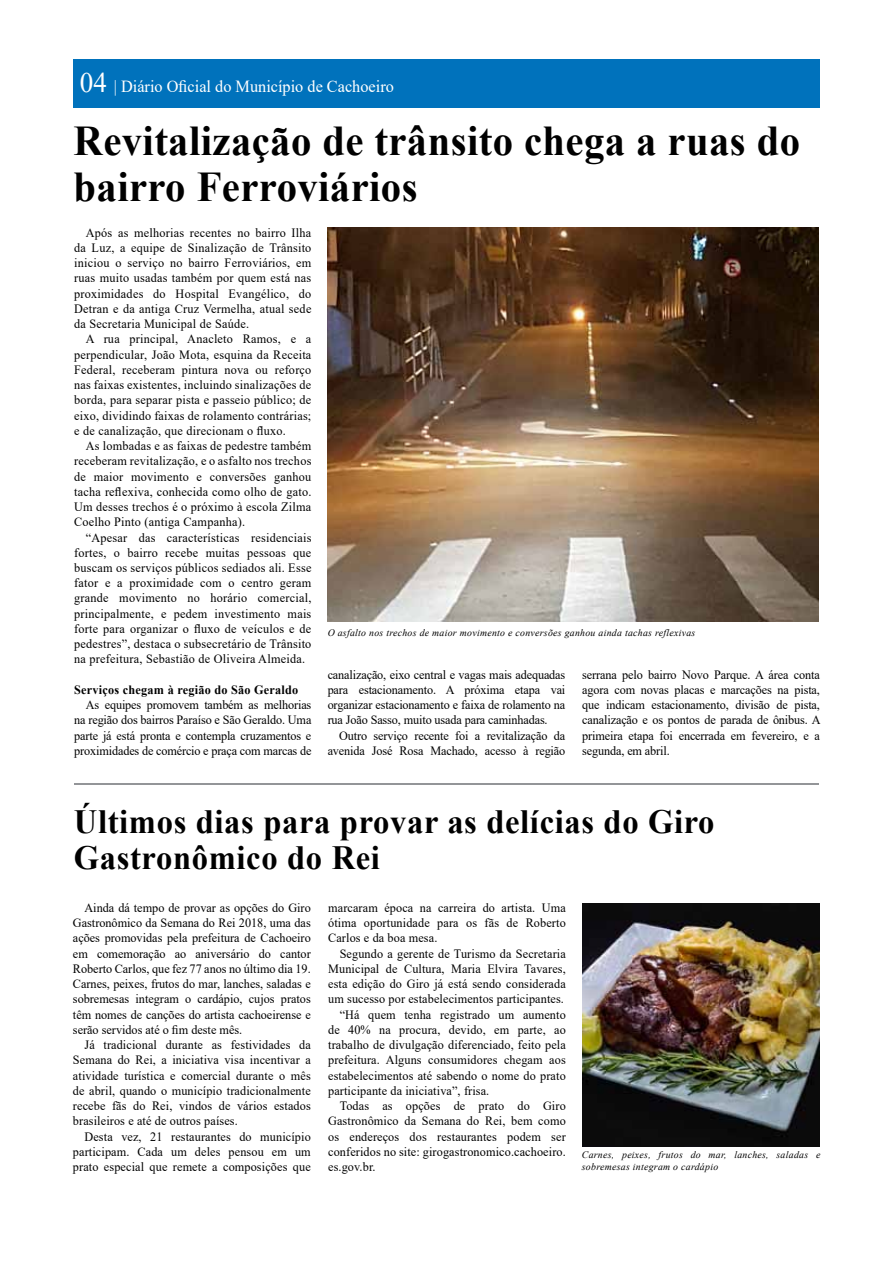
<style>
.page{position:relative;width:893px;height:1263px;background:#fff}
.page>*{position:absolute;margin:0;border:0;box-sizing:border-box;transform-origin:0 0}
.t1{font:700 42.3px/46.5px "Times New Roman";letter-spacing:.01em;color:#000;scale:.96 1}
.t2{font:700 33.9px/36.8px "Times New Roman";letter-spacing:.02em;color:#000;scale:.96 1}
.t3{font:16.95px "Times New Roman";color:#fff;scale:.96 1}
.t4{font:12.75px/15.3px "Times New Roman";letter-spacing:.01em;color:#000;text-align:justify;scale:.96 1}
.t5{font:12.75px/15.3px "Times New Roman";letter-spacing:-.01em;color:#000;text-align:right;scale:.96 1}
.t6{font:700 12.75px "Times New Roman";letter-spacing:.02em;color:#000;scale:.96 1}
.t7{font:italic 9.9px/11.9px "Times New Roman";letter-spacing:.03em;color:#000}
.s1{font-size:28.2px}
</style>
<div class="page">
<div style="left:73px;top:59px;width:746px;height:48px;background:#0072bc"></div>
<img style="left:328px;top:228px;width:490px;height:393px">
<hr style="left:74px;top:783px;width:744px;height:2px;background:#939598">
<img style="left:582px;top:903px;width:238px;height:243px">
<h3 class="t3" style="left:80px;top:75px;width:329px"><span class="s1">04</span> | Diário Oficial do Município de Cachoeiro</h3>
<h1 class="t1" style="left:74px;top:116px;width:758px">Revitalização de trânsito chega a ruas do bairro Ferroviários</h1>
<p class="t4" style="left:74px;top:224px;width:249px;text-indent:12px">Após as melhorias recentes no bairro Ilha da Luz, a equipe de Sinalização de Trânsito iniciou o serviço no bairro Ferroviários, em ruas muito usadas também por quem está nas proximidades do Hospital Evangélico, do Detran e da antiga Cruz Vermelha, atual sede da Secretaria Municipal de Saúde.</p>
<p class="t4" style="left:74px;top:331px;width:249px;text-indent:12px">A rua principal, Anacleto Ramos, e a perpendicular, João Mota, esquina da Receita Federal, receberam pintura nova ou reforço nas faixas existentes, incluindo sinalizações de borda, para separar pista e passeio público; de eixo, dividindo faixas de rolamento contrárias; e de canalização, que direcionam o fluxo.</p>
<p class="t4" style="left:74px;top:438px;width:249px;text-indent:12px">As lombadas e as faixas de pedestre também receberam revitalização, e o asfalto nos trechos de maior movimento e conversões ganhou tacha reflexiva, conhecida como olho de gato.<br>Um desses trechos é o próximo à escola Zilma Coelho Pinto (antiga Campanha).</p>
<p class="t4" style="left:74px;top:529px;width:249px;text-indent:12px">“Apesar das características residenciais fortes, o bairro recebe muitas pessoas que buscam os serviços públicos sediados ali. Esse fator e a proximidade com o centro geram grande movimento no horário comercial, principalmente, e pedem investimento mais forte para organizar o fluxo de veículos e de pedestres”, destaca o subsecretário de Trânsito na prefeitura, Sebastião de Oliveira Almeida.</p>
<p class="t6" style="left:74px;top:680px;width:235px">Serviços chegam à região do São Geraldo</p>
<p class="t4" style="left:74px;top:697px;width:249px;text-indent:12px">As equipes promovem também as melhorias na região dos bairros Paraíso e São Geraldo. Uma parte já está pronta e contempla cruzamentos e proximidades de comércio e praça com marcas de</p>
<p class="t7" style="left:328px;top:626px;width:369px">O asfalto nos trechos de maior movimento e conversões ganhou ainda tachas reflexivas</p>
<p class="t4" style="left:328px;top:666px;width:249px">canalização, eixo central e vagas mais adequadas para estacionamento. A próxima etapa vai organizar estacionamento e faixa de rolamento na rua João Sasso, muito usada para caminhadas.</p>
<p class="t5" style="left:328px;top:727px;width:249px">Outro serviço recente foi a revitalização da avenida José Rosa Machado, acesso à região</p>
<p class="t4" style="left:582px;top:666px;width:250px">serrana pelo bairro Novo Parque. A área conta agora com novas placas e marcações na pista, que indicam estacionamento, divisão de pista, canalização e os pontos de parada de ônibus. A primeira etapa foi encerrada em fevereiro, e a segunda, em abril.</p>
<h2 class="t2" style="left:74px;top:802px;width:669px">Últimos dias para provar as delícias do Giro<br>Gastronômico do Rei</h2>
<p class="t4" style="left:73px;top:899px;width:249px;text-indent:12px">Ainda dá tempo de provar as opções do Giro Gastronômico da Semana do Rei 2018, uma das ações promovidas pela prefeitura de Cachoeiro em comemoração ao aniversário do cantor Roberto Carlos, que fez 77 anos no último dia 19.<br>Carnes, peixes, frutos do mar, lanches, saladas e sobremesas integram o cardápio, cujos pratos têm nomes de canções do artista cachoeirense e serão servidos até o fim deste mês.</p>
<p class="t4" style="left:73px;top:1037px;width:249px;text-indent:12px">Já tradicional durante as festividades da Semana do Rei, a iniciativa visa incentivar a atividade turística e comercial durante o mês de abril, quando o município tradicionalmente recebe fãs do Rei, vindos de vários estados brasileiros e até de outros países.</p>
<p class="t4" style="left:73px;top:1128px;width:249px;text-indent:12px">Desta vez, 21 restaurantes do município participam. Cada um deles pensou em um prato especial que remete a composições que</p>
<p class="t4" style="left:328px;top:899px;width:249px">marcaram época na carreira do artista. Uma ótima oportunidade para os fãs de Roberto Carlos e da boa mesa.</p>
<p class="t4" style="left:340px;top:945px;width:237px">Segundo a gerente de Turismo da Secretaria</p>
<p class="t4" style="left:328px;top:960px;width:249px">Municipal de Cultura, Maria Elvira Tavares,</p>
<p class="t4" style="left:328px;top:976px;width:249px">esta edição do Giro já está sendo considerada</p>
<p class="t4" style="left:328px;top:991px;width:247px">um sucesso por estabelecimentos participantes.</p>
<p class="t4" style="left:340px;top:1006px;width:237px">“Há quem tenha registrado um aumento</p>
<p class="t4" style="left:328px;top:1021px;width:249px">de 40% na procura, devido, em parte, ao</p>
<p class="t4" style="left:328px;top:1037px;width:249px">trabalho de divulgação diferenciado, feito pela</p>
<p class="t4" style="left:328px;top:1052px;width:249px">prefeitura. Alguns consumidores chegam aos</p>
<p class="t4" style="left:328px;top:1067px;width:249px">estabelecimentos até sabendo o nome do prato</p>
<p class="t4" style="left:328px;top:1082px;width:169px">participante da iniciativa”, frisa.</p>
<p class="t4" style="left:340px;top:1098px;width:237px">Todas as opções de prato do Giro</p>
<p class="t4" style="left:328px;top:1113px;width:249px">Gastronômico da Semana do Rei, bem como</p>
<p class="t4" style="left:328px;top:1128px;width:249px">os endereços dos restaurantes podem ser</p>
<p class="t4" style="left:328px;top:1143px;width:249px">conferidos no site: girogastronomico.cachoeiro.</p>
<p class="t4" style="left:328px;top:1159px;width:51px">es.gov.br.</p>
<p class="t7" style="left:582px;top:1149px;width:240px">Carnes, peixes, frutos do mar, lanches, saladas e sobremesas integram o cardápio</p>
</div>
